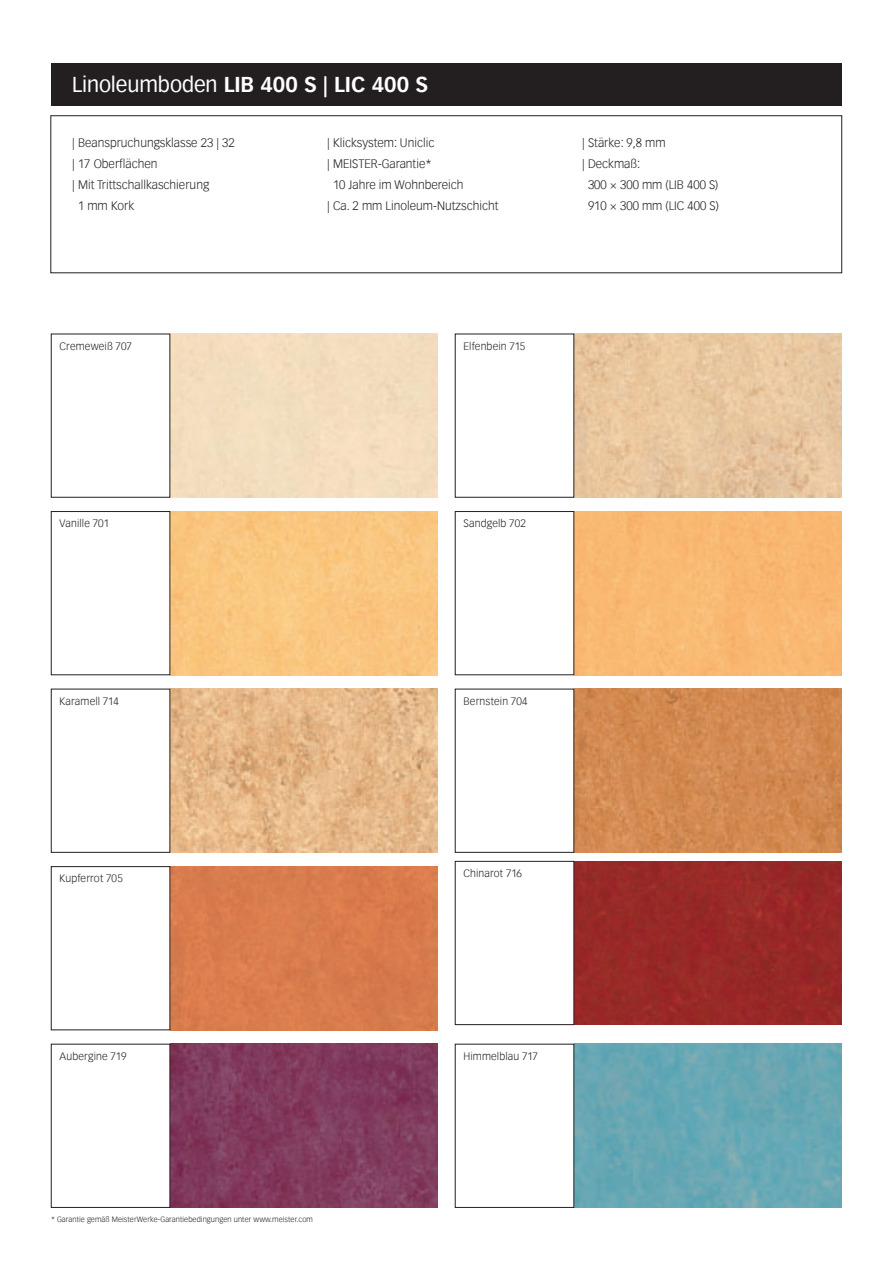
<style>
.page{position:relative;width:893px;height:1263px;background:#fff}
.page>*{position:absolute;margin:0;border:0;box-sizing:border-box;transform-origin:0 0}
.t1{font:700 21px "Vectora Meister Werke";color:#fff}
.t2{font:300 12px "Vectora Meister Werke";color:#231f20}
.t3{font:300 10.5px "Vectora Meister Werke";letter-spacing:.01em;color:#231f20}
.t4{font:300 7.5px "Vectora Meister Werke";letter-spacing:.01em;color:#231f20}
.s1{font-weight:400}
</style>
<div class="page">
<img style="left:574px;top:334px;width:268px;height:163px">
<div style="left:574px;top:511px;width:268px;height:164px;background:#f9b872"></div>
<img style="left:574px;top:689px;width:268px;height:163px">
<div style="left:574px;top:861px;width:268px;height:164px;background:#972927"></div>
<img style="left:574px;top:1044px;width:268px;height:163px">
<svg style="left:51px;top:333px;width:523px;height:875px"></svg>
<div style="left:51px;top:63px;width:791px;height:42px;background:#231f20"></div>
<h1 class="t1" style="left:72px;top:72px;width:357px"><span class="s1">Linoleumboden</span> LIB 400 S | LIC 400 S</h1>
<p class="t2" style="left:72px;top:136px;width:164px">| Beanspruchungsklasse 23 | 32</p>
<p class="t2" style="left:72px;top:157px;width:87px">| 17 Oberflächen</p>
<p class="t2" style="left:72px;top:178px;width:138px">| Mit Trittschall kaschierung</p>
<p class="t2" style="left:78px;top:199px;width:58px">1 mm Kork</p>
<p class="t2" style="left:327px;top:136px;width:109px">| Klicksystem: Uniclic</p>
<p class="t2" style="left:327px;top:157px;width:106px">| MEISTER-Garantie*</p>
<p class="t2" style="left:333px;top:178px;width:132px">10 Jahre im Wohnbereich</p>
<p class="t2" style="left:327px;top:199px;width:173px">| Ca. 2 mm Linoleum-Nutzschicht</p>
<p class="t3" style="left:60px;top:340px;width:74px">Cremeweiß 707</p>
<p class="t3" style="left:464px;top:340px;width:63px">Elfenbein 715</p>
<p class="t2" style="left:582px;top:136px;width:85px">| Stärke: 9,8 mm</p>
<p class="t2" style="left:582px;top:157px;width:60px">| Deckmaß:</p>
<p class="t2" style="left:588px;top:178px;width:132px">300 × 300 mm (LIB 400 S)</p>
<p class="t2" style="left:588px;top:199px;width:132px">910 × 300 mm (LIC 400 S)</p>
<p class="t3" style="left:60px;top:517px;width:51px">Vanille 701</p>
<p class="t3" style="left:463px;top:517px;width:64px">Sandgelb 702</p>
<p class="t3" style="left:60px;top:695px;width:61px">Karamell 714</p>
<p class="t3" style="left:463px;top:695px;width:66px">Bernstein 704</p>
<p class="t3" style="left:60px;top:872px;width:65px">Kupferrot 705</p>
<p class="t3" style="left:463px;top:867px;width:60px">Chinarot 716</p>
<p class="t3" style="left:60px;top:1050px;width:69px">Aubergine 719</p>
<p class="t3" style="left:463px;top:1050px;width:76px">Himmelblau 717</p>
<p class="t4" style="left:51px;top:1214px;width:263px">* Garantie gemäß MeisterWerke-Garantiebedingungen unter www.meister.com</p>
</div>
